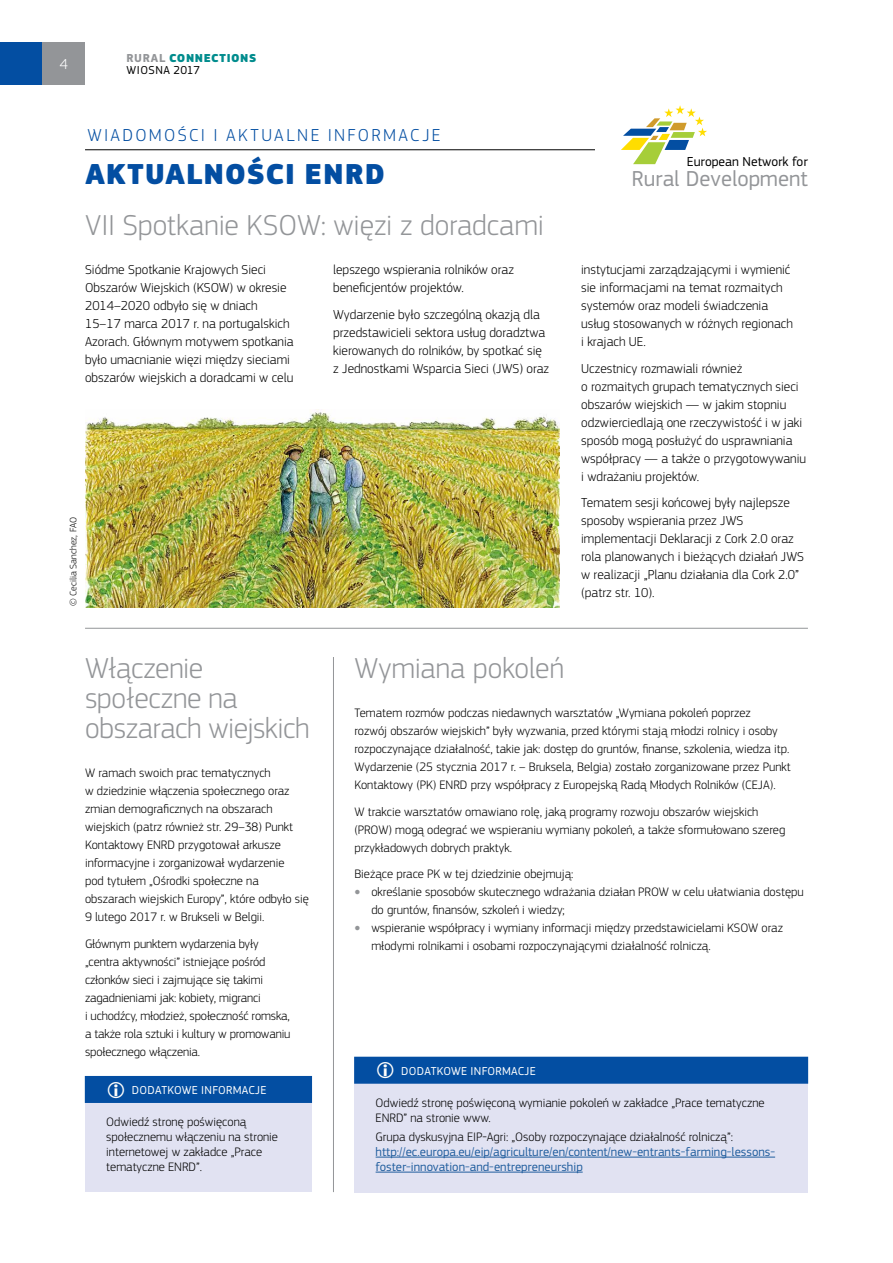
<style>
.page{position:relative;width:893px;height:1263px;background:#fff}
.page>*{position:absolute;margin:0;border:0;box-sizing:border-box;transform-origin:0 0}
.t1{font:300 30px/30px "EC Square Sans Pro";letter-spacing:-.01em;color:#939598}
.t2{font:900 30px "EC Square Sans Pro";letter-spacing:.035em;color:#034ea2}
.t3{font:22.5px "EC Square Sans Pro";color:#939598}
.t4{font:300 18px "EC Square Sans Pro";letter-spacing:.13em;color:#034ea2}
.t5{font:300 15px "EC Square Sans Pro";color:#fff}
.t6{font:300 13.5px/18px "EC Square Sans Pro";color:#000}
.t7{font:13.5px "EC Square Sans Pro";color:#000}
.t8{font:300 12.75px/18px "EC Square Sans Pro";color:#000}
.t9{font:12.75px/15px "EC Square Sans Pro";color:#215e9e}
.t10{font:12px "EC Square Sans Pro";letter-spacing:.02em;color:#fff}
.t11{font:900 12px/12px "EC Square Sans Pro";letter-spacing:.05em;color:#008c8d}
.t12{font:300 9.75px "EC Square Sans Pro";color:#000}
.s1{font-weight:700;color:#939598}
.s2{font-weight:400;color:#000}
.s3{font-size:22.5px;color:#fffefb}
.s4{font-weight:900;font-size:13.5px;color:#939598}
</style>
<div class="page">
<div style="left:0;top:43px;width:43px;height:42px;background:#034ea2"></div>
<hr style="left:85px;top:149px;width:723px;height:1px;background:#000">
<hr style="left:333px;top:657px;width:1px;height:535px;background:#939598">
<hr style="left:85px;top:628px;width:723px;height:1px;background:#939598">
<div style="left:595px;top:105px;width:213px;height:84px;background:#fff"></div>
<svg style="left:621px;top:105px;width:86px;height:59px"></svg>
<div style="left:85px;top:1076px;width:227px;height:116px;background:#e1e2f2"></div>
<div style="left:85px;top:1076px;width:227px;height:27px;background:#034ea2"></div>
<div style="left:354px;top:1057px;width:454px;height:135px;background:#e1e2f2"></div>
<div style="left:354px;top:1057px;width:454px;height:27px;background:#034ea2"></div>
<hr style="left:376px;top:1157px;width:399px;height:1px;background:#215e9e">
<hr style="left:376px;top:1172px;width:207px;height:1px;background:#215e9e">
<img style="left:85px;top:409px;width:475px;height:199px">
<div style="left:43px;top:43px;width:42px;height:42px;background:#939598"></div>
<p class="t5" style="left:60px;top:56px;width:10px">4</p>
<p class="t11" style="left:127px;top:53px;width:131px"><span class="s1">RURAL</span> CONNECTIONS<br><span class="s2">WIOSNA 2017</span></p>
<h3 class="t4" style="left:87px;top:125px;width:355px">WIADOMOŚCI I AKTUALNE INFORMACJE</h3>
<h1 class="t2" style="left:85px;top:155px;width:301px">AKTUALNOŚCI ENRD</h1>
<h1 class="t1" style="left:85px;top:210px;width:460px">VII Spotkanie KSOW: więzi z doradcami</h1>
<p class="t6" style="left:85px;top:261px;width:210px">Siódme Spotkanie Krajowych Sieci Obszarów Wiejskich (KSOW) w okresie 2014–2020 odbyło się w dniach 15–17 marca 2017 r. na portugalskich Azorach. Głównym motywem spotkania było umacnianie więzi między sieciami obszarów wiejskich a doradcami w celu</p>
<p class="t6" style="left:333px;top:261px;width:182px">lepszego wspierania rolników oraz beneficjentów projektów.</p>
<p class="t6" style="left:333px;top:305px;width:218px">Wydarzenie było szczególną okazją dla przedstawicieli sektora usług doradztwa kierowanych do rolników, by spotkać się z Jednostkami Wsparcia Sieci (JWS) oraz</p>
<p class="t12" style="left:68px;top:606px;width:90px;rotate:-90deg">© Cecilia Sanchez, FAO</p>
<p class="t7" style="left:687px;top:154px;width:123px">European Network for</p>
<h2 class="t3" style="left:632px;top:166px;width:177px">Rural Development</h2>
<p class="t6" style="left:581px;top:261px;width:213px">instytucjami zarządzającymi i wymienić sie informacjami na temat rozmaitych systemów oraz modeli świadczenia usług stosowanych w różnych regionach i krajach UE.</p>
<p class="t6" style="left:581px;top:359px;width:226px">Uczestnicy rozmawiali również<br>o rozmaitych grupach tematycznych sieci obszarów wiejskich — w jakim stopniu odzwierciedlają one rzeczywistość i w jaki sposób mogą posłużyć do usprawniania współpracy — a także o przygotowywaniu i wdrażaniu projektów.</p>
<p class="t6" style="left:581px;top:494px;width:224px">Tematem sesji końcowej były najlepsze sposoby wspierania przez JWS implementacji Deklaracji z Cork 2.0 oraz rola planowanych i bieżących działań JWS w realizacji „Planu działania dla Cork 2.0” (patrz str. 10).</p>
<h1 class="t1" style="left:85px;top:653px;width:226px">Włączenie społeczne na obszarach wiejskich</h1>
<p class="t8" style="left:85px;top:764px;width:225px">W ramach swoich prac tematycznych<br>w dziedzinie włączenia społecznego oraz zmian demograficznych na obszarach wiejskich (patrz również str. 29–38) Punkt Kontaktowy ENRD przygotował arkusze informacyjne i zorganizował wydarzenie<br>pod tytułem „Ośrodki społeczne na obszarach wiejskich Europy”, które odbyło się 9 lutego 2017 r. w Brukseli w Belgii.</p>
<p class="t8" style="left:85px;top:934px;width:207px">Głównym punktem wydarzenia były „centra aktywności” istniejące pośród członków sieci i zajmujące się takimi zagadnieniami jak: kobiety, migranci<br>i uchodźcy, młodzież, społeczność romska, a także rola sztuki i kultury w promowaniu społecznego włączenia.</p>
<p class="t10" style="left:106px;top:1083px;width:162px"><span class="s3">΂</span> DODATKOWE INFORMACJE</p>
<p class="t8" style="left:106px;top:1114px;width:173px;line-height:15px">Odwiedź stronę poświęconą społecznemu włączeniu na stronie internetowej w zakładce „Prace tematyczne ENRD”.</p>
<h1 class="t1" style="left:354px;top:653px;width:211px">Wymiana pokoleń</h1>
<p class="t8" style="left:354px;top:704px;width:438px">Tematem rozmów podczas niedawnych warsztatów „Wymiana pokoleń poprzez<br>rozwój obszarów wiejskich” były wyzwania, przed którymi stają młodzi rolnicy i osoby rozpoczynające działalność, takie jak: dostęp do gruntów, finanse, szkolenia, wiedza itp.<br>Wydarzenie (25 stycznia 2017 r. – Bruksela, Belgia) zostało zorganizowane przez Punkt Kontaktowy (PK) ENRD przy współpracy z Europejską Radą Młodych Rolników (CEJA).</p>
<p class="t8" style="left:354px;top:802px;width:432px">W trakcie warsztatów omawiano rolę, jaką programy rozwoju obszarów wiejskich (PROW) mogą odegrać we wspieraniu wymiany pokoleń, a także sformułowano szereg przykładowych dobrych praktyk.</p>
<p class="t8" style="left:354px;top:865px;width:221px">Bieżące prace PK w tej dziedzinie obejmują:</p>
<p class="t8" style="left:371px;top:883px;width:434px;text-indent:-17px"><span class="s4">•</span> określanie sposobów skutecznego wdrażania działan PROW w celu ułatwiania dostępu do gruntów, finansów, szkoleń i wiedzy;</p>
<p class="t8" style="left:371px;top:919px;width:413px;text-indent:-17px"><span class="s4">•</span> wspieranie współpracy i wymiany informacji między przedstawicielami KSOW oraz młodymi rolnikami i osobami rozpoczynającymi działalność rolniczą.</p>
<p class="t10" style="left:376px;top:1063px;width:162px"><span class="s3">΂</span> DODATKOWE INFORMACJE</p>
<p class="t8" style="left:376px;top:1095px;width:390px;line-height:15px">Odwiedź stronę poświęconą wymianie pokoleń w zakładce „Prace tematyczne<br>ENRD” na stronie www.</p>
<p class="t8" style="left:376px;top:1127px;width:359px">Grupa dyskusyjna EIP-Agri: „Osoby rozpoczynające działalność rolniczą”:</p>
<p class="t9" style="left:376px;top:1144px;width:401px">http://ec.europa.eu/eip/agriculture/en/content/new-entrants-farming-lessons&shy;foster-innovation-and-entrepreneurship</p>
</div>
